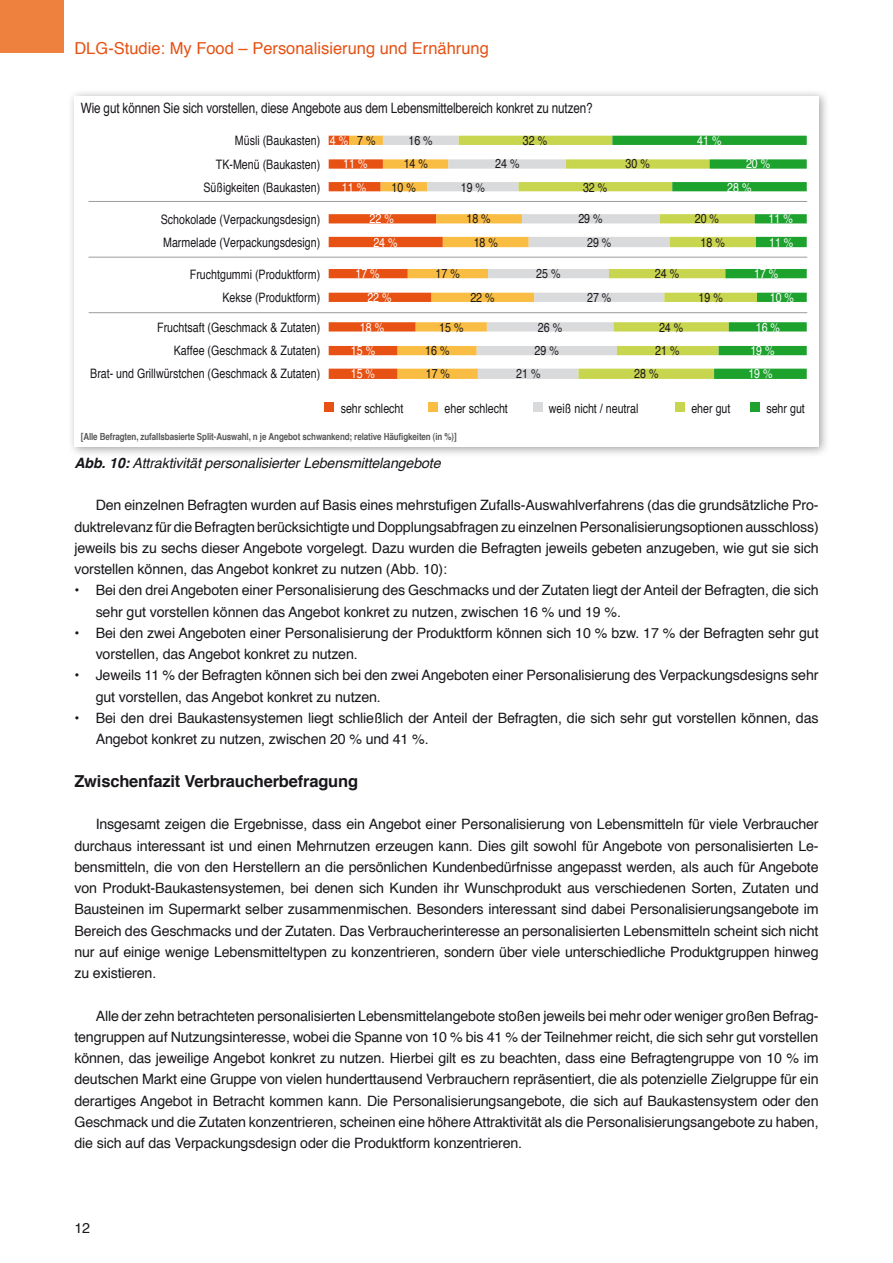
<style>
.page{position:relative;width:893px;height:1263px;background:#fff}
.page>*{position:absolute;margin:0;border:0;box-sizing:border-box;transform-origin:0 0}
.t1{font:16.5px "Helvetica";color:#e75113}
.t2{font:700 16.5px "Helvetica";letter-spacing:-.01em;color:#1a171c}
.t3{font:14.25px/21.3px "Helvetica";letter-spacing:-.01em;color:#1a171c}
.t4{font:condensed 14.25px "Helvetica";letter-spacing:-.01em;color:#1a171c}
.t5{font:italic 14.25px "Helvetica";letter-spacing:-.01em;color:#1a171c}
.t6{font:condensed 13.05px/23.4px "Helvetica";color:#1a171c}
.t7{font:condensed 13.05px/23.4px "Helvetica";color:#fff}
.t8{font:700 condensed 9.75px "Helvetica";letter-spacing:-.01em;color:#58585a}
.s1{font-weight:700}
</style>
<div class="page">
<div style="left:0;top:0;width:64px;height:53px;background:#ee813d"></div>
<div style="left:68px;top:89px;width:762px;height:369px;background:#1a171c;opacity:.4"></div>
<div style="left:74px;top:96px;width:745px;height:350px;background:#fff"></div>
<svg style="left:329px;top:136px;width:54px;height:243px"></svg>
<svg style="left:383px;top:136px;width:76px;height:243px"></svg>
<svg style="left:459px;top:136px;width:153px;height:243px"></svg>
<svg style="left:612px;top:136px;width:195px;height:243px"></svg>
<div style="left:325px;top:402px;width:9px;height:10px;background:#e75113"></div>
<div style="left:428px;top:402px;width:10px;height:10px;background:#fabd43"></div>
<div style="left:533px;top:402px;width:10px;height:10px;background:#d9dadb"></div>
<div style="left:675px;top:402px;width:10px;height:10px;background:#c8d54f"></div>
<div style="left:750px;top:402px;width:10px;height:10px;background:#1ea22e"></div>
<hr style="left:88px;top:201px;width:719px;height:1px;background:#9d9ea0">
<hr style="left:89px;top:257px;width:718px;height:1px;background:#9d9ea0">
<hr style="left:89px;top:312px;width:718px;height:1px;background:#9d9ea0">
<p class="t1" style="left:74px;top:36px;width:416px">DLG-Studie: My Food – Personalisierung und Ernährung</p>
<p class="t4" style="left:81px;top:99px;width:513px">Wie gut können Sie sich vorstellen, diese Angebote aus dem Lebensmittelbereich konkret zu nutzen?</p>
<p class="t6" style="left:203px;top:129px;width:118px;text-align:right">Müsli (Baukasten)<br>TK-Menü (Baukasten)<br>Süßigkeiten (Baukasten)</p>
<p class="t6" style="left:161px;top:207px;width:161px">Schokolade (Verpackungsdesign)<br>Marmelade (Verpackungsdesign)</p>
<p class="t6" style="left:190px;top:262px;width:132px;text-align:right">Fruchtgummi (Produktform)<br>Kekse (Produktform)</p>
<p class="t6" style="left:90px;top:315px;width:231px;text-align:right">Fruchtsaft (Geschmack &amp; Zutaten)<br>Kaffee (Geschmack &amp; Zutaten)<br>Brat- und Grillwürstchen (Geschmack &amp; Zutaten)</p>
<p class="t7" style="left:342px;top:128px;width:27px;text-indent:-12px">4 %<br>11 %<br>11 %</p>
<p class="t6" style="left:357px;top:128px;width:20px">7 %</p>
<p class="t6" style="left:408px;top:128px;width:26px">16 %</p>
<p class="t6" style="left:392px;top:152px;width:38px;text-indent:12px">14 %<br>10 %</p>
<p class="t6" style="left:461px;top:175px;width:26px">19 %</p>
<p class="t6" style="left:523px;top:128px;width:26px">32 %</p>
<p class="t6" style="left:495px;top:152px;width:26px">24 %</p>
<p class="t7" style="left:370px;top:207px;width:30px">22 %<br>24 %</p>
<p class="t7" style="left:367px;top:261px;width:26px;text-indent:-12px">17 %<br>22 %</p>
<p class="t7" style="left:351px;top:315px;width:35px;text-indent:9px">18 %<br>15 %<br>15 %</p>
<p class="t6" style="left:466px;top:207px;width:33px;text-align:center">18 %<br>18 %</p>
<p class="t6" style="left:436px;top:261px;width:26px">17 %</p>
<p class="t6" style="left:470px;top:285px;width:26px">22 %</p>
<p class="t6" style="left:425px;top:315px;width:40px;text-indent:14px">15 %<br>16 %<br>17 %</p>
<p class="t6" style="left:536px;top:261px;width:26px">25 %</p>
<p class="t6" style="left:538px;top:315px;width:26px">26 %</p>
<p class="t6" style="left:535px;top:338px;width:26px">29 %</p>
<p class="t6" style="left:516px;top:362px;width:26px">21 %</p>
<p class="t6" style="left:583px;top:175px;width:26px">32 %</p>
<p class="t6" style="left:587px;top:207px;width:26px;text-indent:-9px">29 %<br>29 %</p>
<p class="t6" style="left:587px;top:285px;width:26px">27 %</p>
<p class="t6" style="left:626px;top:152px;width:26px">30 %</p>
<p class="t6" style="left:655px;top:261px;width:26px">24 %</p>
<p class="t6" style="left:659px;top:315px;width:26px">24 %</p>
<p class="t6" style="left:655px;top:338px;width:26px">21 %</p>
<p class="t6" style="left:634px;top:362px;width:26px">28 %</p>
<p class="t7" style="left:697px;top:128px;width:26px">41 %</p>
<p class="t7" style="left:727px;top:152px;width:45px;text-indent:19px">20 %<br>28 %</p>
<p class="t7" style="left:769px;top:207px;width:26px">11 %<br>11 %</p>
<p class="t7" style="left:770px;top:262px;width:26px;text-indent:-16px">17 %<br>10 %</p>
<p class="t7" style="left:748px;top:315px;width:33px;text-align:center">16 %<br>19 %<br>19 %</p>
<p class="t6" style="left:695px;top:207px;width:32px;text-align:center">20 %<br>18 %</p>
<p class="t6" style="left:699px;top:285px;width:26px">19 %</p>
<p class="t6" style="left:341px;top:396px;width:64px">sehr schlecht</p>
<p class="t6" style="left:444px;top:396px;width:65px">eher schlecht</p>
<p class="t6" style="left:549px;top:396px;width:91px">weiß nicht / neutral</p>
<p class="t6" style="left:691px;top:396px;width:41px">eher gut</p>
<p class="t6" style="left:766px;top:396px;width:40px">sehr gut</p>
<p class="t8" style="left:81px;top:431px;width:377px">[Alle Befragten, zufallsbasierte Split-Auswahl, n je Angebot schwankend; relative Häufigkeiten (in %)]</p>
<p class="t5" style="left:74px;top:452px;width:368px"><span class="s1">Abb. 10:</span> Attraktivität personalisierter Lebensmittelangebote</p>
<p class="t3" style="left:74px;top:495px;width:746px;text-align:justify;text-indent:21px">Den einzelnen Befragten wurden auf Basis eines mehrstufigen Zufalls-Auswahlverfahrens (das die grundsätzliche Pro&shy;duktrelevanz für die Befragten berücksichtigte und Dopplungsabfragen zu einzelnen Personalisierungsoptionen ausschloss) jeweils bis zu sechs dieser Angebote vorgelegt. Dazu wurden die Befragten jeweils gebeten anzugeben, wie gut sie sich vorstellen können, das Angebot konkret zu nutzen (Abb. 10):</p>
<p class="t3" style="left:96px;top:580px;width:724px;text-indent:-21px">• Bei den drei Angeboten einer Personalisierung des Geschmacks und der Zutaten liegt der Anteil der Befragten, die sich sehr gut vorstellen können das Angebot konkret zu nutzen, zwischen 16 % und 19 %.</p>
<p class="t3" style="left:96px;top:623px;width:724px;text-indent:-21px">• Bei den zwei Angeboten einer Personalisierung der Produktform können sich 10 % bzw. 17 % der Befragten sehr gut vorstellen, das Angebot konkret zu nutzen.</p>
<p class="t3" style="left:96px;top:665px;width:724px;text-indent:-21px">• Jeweils 11 % der Befragten können sich bei den zwei Angeboten einer Personalisierung des Verpackungsdesigns sehr gut vorstellen, das Angebot konkret zu nutzen.</p>
<p class="t3" style="left:96px;top:708px;width:724px;text-indent:-21px">• Bei den drei Baukastensystemen liegt schließlich der Anteil der Befragten, die sich sehr gut vorstellen können, das<br>Angebot konkret zu nutzen, zwischen 20 % und 41 %.</p>
<p class="t2" style="left:74px;top:768px;width:285px">Zwischenfazit Verbraucherbefragung</p>
<p class="t3" style="left:74px;top:814px;width:746px;text-align:justify;text-indent:21px">Insgesamt zeigen die Ergebnisse, dass ein Angebot einer Personalisierung von Lebensmitteln für viele Verbraucher durchaus interessant ist und einen Mehrnutzen erzeugen kann. Dies gilt sowohl für Angebote von personalisierten Le&shy;bensmitteln, die von den Herstellern an die persönlichen Kundenbedürfnisse angepasst werden, als auch für Angebote von Produkt-Baukastensystemen, bei denen sich Kunden ihr Wunschprodukt aus verschiedenen Sorten, Zutaten und Bausteinen im Supermarkt selber zusammenmischen. Besonders interessant sind dabei Personalisierungsangebote im Bereich des Geschmacks und der Zutaten. Das Verbraucherinteresse an personalisierten Lebensmitteln scheint sich nicht nur auf einige wenige Lebensmitteltypen zu konzentrieren, sondern über viele unterschiedliche Produktgruppen hinweg zu existieren.</p>
<p class="t3" style="left:74px;top:1005px;width:746px;text-align:justify;text-indent:21px">Alle der zehn betrachteten personalisierten Lebensmittelangebote stoßen jeweils bei mehr oder weniger großen Befrag&shy;tengruppen auf Nutzungsinteresse, wobei die Spanne von 10 % bis 41 % der Teilnehmer reicht, die sich sehr gut vorstellen können, das jeweilige Angebot konkret zu nutzen. Hierbei gilt es zu beachten, dass eine Befragtengruppe von 10 % im deutschen Markt eine Gruppe von vielen hunderttausend Verbrauchern repräsentiert, die als potenzielle Zielgruppe für ein derartiges Angebot in Betracht kommen kann. Die Personalisierungsangebote, die sich auf Baukastensystem oder den Geschmack und die Zutaten konzentrieren, scheinen eine höhere Attraktivität als die Personalisierungsangebote zu haben, die sich auf das Verpackungsdesign oder die Produktform konzentrieren.</p>
<p class="t3" style="left:74px;top:1218px;width:17px">12</p>
</div>
